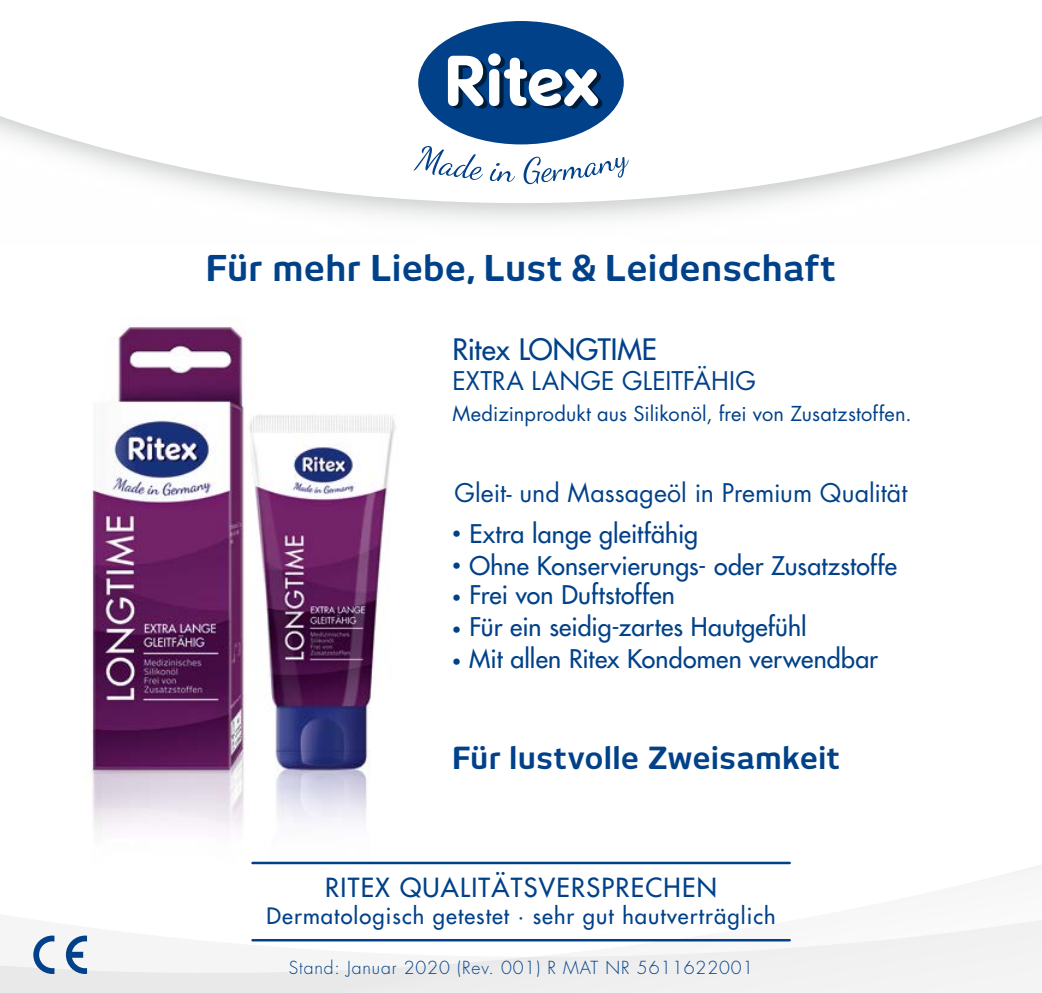
<style>
.page{position:relative;width:1042px;height:993px;background:#fff}
.page>*{position:absolute;margin:0;border:0;box-sizing:border-box;transform-origin:0 0}
.t1{font:700 35px "New June";letter-spacing:.025em;color:#004189}
.t2{font:700 30px "New June";letter-spacing:.025em;color:#004189}
.t3{font:28.75px "Futura LT";letter-spacing:-.005em;color:#004189}
.t4{font:25.75px "Futura LT";letter-spacing:.05em;color:#004189}
.t5{font:25px "Futura LT";letter-spacing:.005em;color:#004189}
.t6{font:25px "Futura LT";letter-spacing:.005em;color:#004189}
.t7{font:22px "Futura LT";letter-spacing:.05em;color:#004189}
.t8{font:20px "Futura LT";letter-spacing:.005em;color:#004189}
.t9{font:300 17.5px "Futura LT";letter-spacing:.05em;color:#004189}
.s1{font-size:16.75px}
</style>
<div class="page">
<img style="left:91px;top:327px;width:305px;height:468px">
<svg style="left:0;top:116px;width:1042px;height:87px"></svg>
<svg style="left:92px;top:795px;width:950px;height:74px"></svg>
<svg style="left:0;top:869px;width:1042px;height:123px"></svg>
<svg style="left:413px;top:21px;width:215px;height:971px"></svg>
<hr style="left:252px;top:861px;width:537px;height:2px;background:#004189">
<hr style="left:252px;top:938px;width:537px;height:3px;background:#004189">
<svg style="left:33px;top:935px;width:54px;height:38px"></svg>
<h1 class="t1" style="left:206px;top:247px;width:631px">Für mehr Liebe, Lust &amp; Leidenschaft</h1>
<p class="t3" style="left:452px;top:331px;width:206px">Ritex LONGTIME</p>
<p class="t6" style="left:452px;top:364px;width:305px">EXTRA LANGE GLEITFÄHIG</p>
<p class="t8" style="left:452px;top:400px;width:461px">Medizinprodukt aus Silikonöl, frei von Zusatzstoffen.</p>
<p class="t6" style="left:454px;top:476px;width:454px">Gleit- und Massageöl in Premium Qualität</p>
<p class="t5" style="left:452px;top:517px;width:248px"><span class="s1">•</span> Extra lange gleitfähig</p>
<p class="t5" style="left:452px;top:549px;width:446px"><span class="s1">•</span> Ohne Konservierungs- oder Zusatzstoffe</p>
<p class="t5" style="left:452px;top:578px;width:225px"><span class="s1">•</span> Frei von Duftstoffen</p>
<p class="t5" style="left:452px;top:610px;width:356px"><span class="s1">•</span> Für ein seidig-zartes Hautgefühl</p>
<p class="t5" style="left:452px;top:642px;width:428px"><span class="s1">•</span> Mit allen Ritex Kondomen verwendbar</p>
<p class="t2" style="left:452px;top:740px;width:389px">Für lustvolle Zweisamkeit</p>
<p class="t4" style="left:325px;top:870px;width:393px">RITEX QUALITÄTSVERSPRECHEN</p>
<p class="t7" style="left:266px;top:901px;width:511px">Dermatologisch getestet · sehr gut hautverträglich</p>
<p class="t9" style="left:289px;top:956px;width:466px">Stand: Januar 2020 (Rev. 001) R MAT NR 5611622001</p>
</div>
